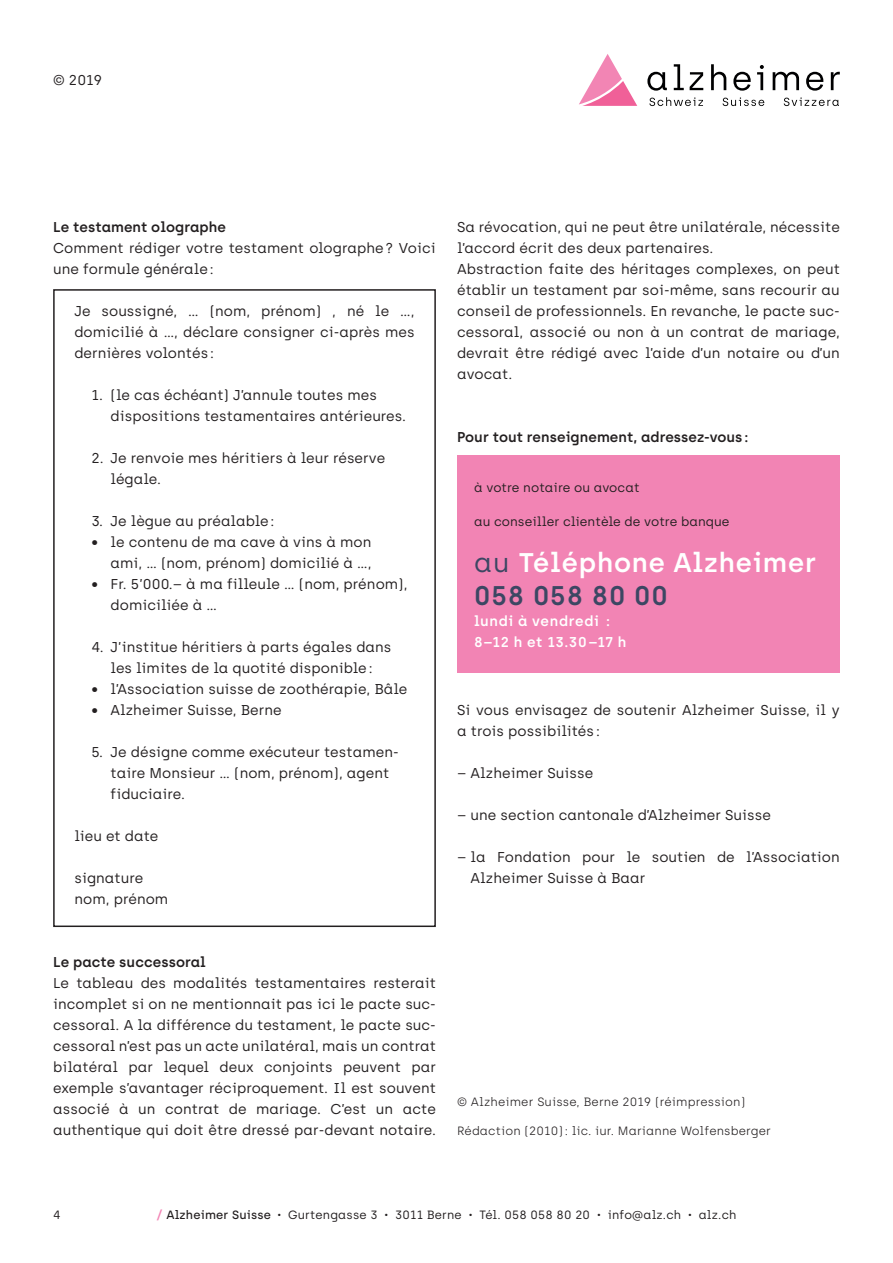
<style>
.page{position:relative;width:893px;height:1263px;background:#fff}
.page>*{position:absolute;margin:0;border:0;box-sizing:border-box;transform-origin:0 0}
.t1{font:600 27px/33px "Archia";letter-spacing:.03em;color:#fff}
.t2{font:14.25px/21px "Archia";letter-spacing:.005em;color:#231f20}
.t3{font:600 14.25px "Archia";letter-spacing:.005em;color:#231f20}
.t4{font:600 14.25px/21px "Archia";letter-spacing:.04em;color:#fff}
.t5{font:12.75px "Archia";letter-spacing:.005em;color:#231f20}
.t6{font:300 12px "Archia";letter-spacing:.01em;color:#231f20}
.t7{font:12px "Archia";letter-spacing:.015em;color:#231f20}
.s1{font-weight:400;color:#3c4763}
.s2{color:#3c4763}
.s3{font-weight:600;font-size:12.75px;color:#f284b4}
.s4{font-weight:500}
.s5{font-weight:500;font-size:6.75px}
.s6{font-size:6.75px}
</style>
<div class="page">
<svg style="left:579px;top:54px;width:58px;height:52px"></svg>
<svg style="left:647px;top:72px;width:20px;height:19px"></svg>
<svg style="left:674px;top:64px;width:10px;height:26px"></svg>
<svg style="left:690px;top:72px;width:13px;height:18px"></svg>
<svg style="left:711px;top:64px;width:15px;height:26px"></svg>
<svg style="left:733px;top:72px;width:18px;height:19px"></svg>
<svg style="left:757px;top:65px;width:7px;height:25px"></svg>
<svg style="left:773px;top:72px;width:26px;height:18px"></svg>
<svg style="left:806px;top:72px;width:17px;height:19px"></svg>
<svg style="left:831px;top:72px;width:9px;height:18px"></svg>
<svg style="left:649px;top:97px;width:54px;height:9px"></svg>
<svg style="left:723px;top:97px;width:41px;height:9px"></svg>
<svg style="left:784px;top:97px;width:55px;height:9px"></svg>
<div style="left:457px;top:455px;width:383px;height:217px;background:#f284b4"></div>
<div style="left:53px;top:289px;width:383px;height:638px;border:2px solid #231f20"></div>
<p class="t2" style="left:53px;top:69px;width:51px">© 2019</p>
<p class="t3" style="left:53px;top:218px;width:174px">Le testament olographe</p>
<p class="t2" style="left:53px;top:237px;width:384px">Comment rédiger votre testament olographe? Voici une formule générale:</p>
<p class="t2" style="left:74px;top:300px;width:342px;text-align:justify">Je soussigné, … (nom, prénom) , né le …, domicilié à …, déclare consigner ci-après mes dernières volontés :</p>
<p class="t2" style="left:111px;top:384px;width:297px;text-indent:-19px">1. (le cas échéant) J’annule toutes mes dispositions testamentaires antérieures.</p>
<p class="t2" style="left:111px;top:447px;width:276px;text-indent:-19px">2. Je renvoie mes héritiers à leur réserve légale.</p>
<p class="t2" style="left:91px;top:510px;width:185px">3. Je lègue au préalable:</p>
<p class="t2" style="left:91px;top:531px;width:282px;text-align:right">• le contenu de ma cave à vins à mon ami, … (nom, prénom) domicilié à …,</p>
<p class="t2" style="left:111px;top:573px;width:298px;text-indent:-19px">• Fr. 5’000.– à ma filleule … (nom, prénom), domiciliée à …</p>
<p class="t2" style="left:91px;top:636px;width:302px;text-align:center">4. J’institue héritiers à parts égales dans les limites de la quotité disponible:</p>
<p class="t2" style="left:91px;top:678px;width:318px">• l’Association suisse de zoothérapie, Bâle</p>
<p class="t2" style="left:91px;top:699px;width:192px">• Alzheimer Suisse, Berne</p>
<p class="t2" style="left:111px;top:741px;width:290px;text-indent:-19px">5. Je désigne comme exécuteur testamen&shy;taire Monsieur … (nom, prénom), agent fiduciaire.</p>
<p class="t2" style="left:74px;top:825px;width:86px">lieu et date</p>
<p class="t2" style="left:74px;top:867px;width:95px">signature nom, prénom</p>
<p class="t3" style="left:53px;top:953px;width:154px">Le pacte successoral</p>
<p class="t2" style="left:53px;top:972px;width:384px;text-align:justify">Le tableau des modalités testamentaires resterait incomplet si on ne mentionnait pas ici le pacte suc&shy;cessoral. A la différence du testament, le pacte suc&shy;cessoral n’est pas un acte unilatéral, mais un contrat bilatéral par lequel deux conjoints peuvent par exemple s’avantager réciproquement. Il est souvent associé à un contrat de mariage. C’est un acte authentique qui doit être dressé par-devant notaire.</p>
<p class="t2" style="left:457px;top:216px;width:384px">Sa révocation, qui ne peut être unilatérale, nécessite l’accord écrit des deux partenaires.<br>Abstraction faite des héritages complexes, on peut établir un testament par soi-même, sans recourir au conseil de professionnels. En revanche, le pacte suc&shy;cessoral, associé ou non à un contrat de mariage, devrait être rédigé avec l’aide d’un notaire ou d’un avocat.</p>
<p class="t3" style="left:457px;top:428px;width:293px">Pour tout renseignement, adressez-vous :</p>
<p class="t5" style="left:474px;top:480px;width:167px">à votre notaire ou avocat</p>
<p class="t5" style="left:474px;top:514px;width:257px">au conseiller clientèle de votre banque</p>
<h1 class="t1" style="left:474px;top:546px;width:344px"><span class="s1">au</span> Téléphone Alzheimer<br><span class="s2">058 058 80 00</span></h1>
<p class="t4" style="left:474px;top:610px;width:154px">lundi à vendredi :<br>8–12 h et 13.30–17 h</p>
<p class="t2" style="left:457px;top:699px;width:384px">Si vous envisagez de soutenir Alzheimer Suisse, il y a trois possibilités :</p>
<p class="t2" style="left:457px;top:762px;width:138px">– Alzheimer Suisse</p>
<p class="t2" style="left:457px;top:804px;width:315px">– une section cantonale d’Alzheimer Suisse</p>
<p class="t2" style="left:471px;top:846px;width:371px;text-indent:-14px">– la Fondation pour le soutien de l’Association<br>Alzheimer Suisse à Baar</p>
<p class="t6" style="left:457px;top:1095px;width:290px">© Alzheimer Suisse, Berne 2019 (réimpression)</p>
<p class="t6" style="left:457px;top:1123px;width:315px">Rédaction (2010): lic. iur. Marianne Wolfensberger</p>
<p class="t7" style="left:53px;top:1207px;width:9px">4</p>
<p class="t7" style="left:156px;top:1207px;width:581px"><span class="s3">/</span> <span class="s4">Alzheimer Suisse</span> <span class="s5">•</span> Gurtengasse 3 <span class="s6">•</span> 3011 Berne <span class="s6">•</span> Tél. 058 058 80 20 <span class="s6">•</span> info@alz.ch <span class="s6">•</span> alz.ch</p>
</div>
